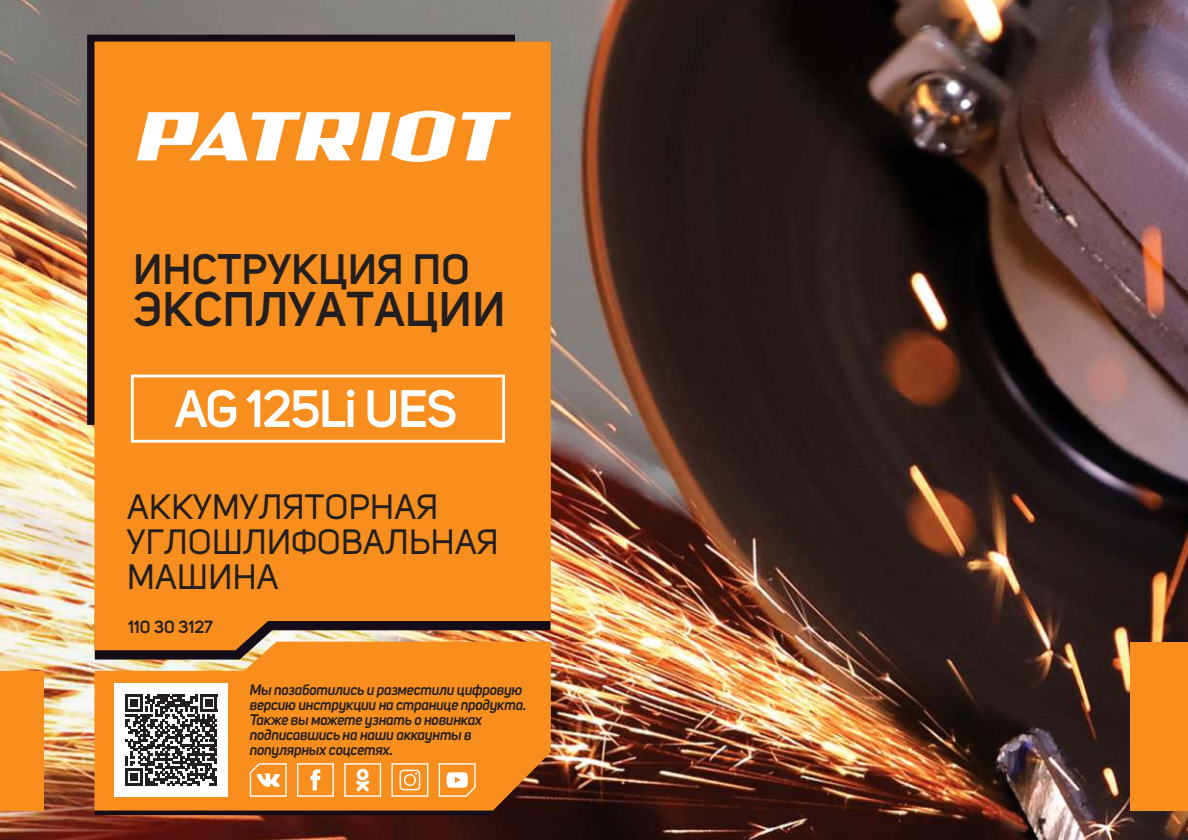
<style>
.page{position:relative;width:1188px;height:840px;background:#fff}
.page>*{position:absolute;margin:0;border:0;box-sizing:border-box;transform-origin:0 0}
.t1{font:600 52px "Uni Sans";letter-spacing:-.025em;color:#fff}
.t2{font:600 48px "Uni Sans";letter-spacing:.01em;color:#231f20}
.t3{font:600 42px "Uni Sans";letter-spacing:.01em;color:#231f20}
.t4{font:34.8px/34.8px "Uni Sans";letter-spacing:.01em;color:#231f20}
.t5{font:600 17.4px "Uni Sans";color:#231f20}
.t6{font:italic 600 15px/15px "Uni Sans";letter-spacing:-.025em;color:#231f20}
</style>
<div class="page">
<img style="left:0;top:0;width:1188px;height:840px">
<svg style="left:87px;top:35px;width:428px;height:390px;background:#1c111a"></svg>
<div style="left:94px;top:42px;width:457px;height:599px;background:#f78e1e"></div>
<svg style="left:95px;top:810px;width:401px;height:5px;background:#2d1a19"></svg>
<svg style="left:94px;top:641px;width:457px;height:169px;background:#eb8a24"></svg>
<svg style="left:131px;top:375px;width:374px;height:68px;background:#f79832"></svg>
<svg style="left:462px;top:112px;width:49px;height:48px"></svg>
<svg style="left:137px;top:111px;width:319px;height:51px"></svg>
<div style="left:115px;top:683px;width:113px;height:114px;background:#fff"></div>
<svg style="left:125px;top:694px;width:92px;height:92px"></svg>
<div style="left:1131px;top:641px;width:57px;height:169px;background:#f78e1e"></div>
<div style="left:0;top:671px;width:44px;height:139px;background:#f78e1e"></div>
<svg style="left:297px;top:763px;width:37px;height:34px"></svg>
<svg style="left:250px;top:763px;width:37px;height:34px"></svg>
<svg style="left:344px;top:763px;width:37px;height:34px"></svg>
<svg style="left:391px;top:763px;width:37px;height:34px"></svg>
<svg style="left:439px;top:763px;width:37px;height:34px"></svg>
<h3 class="t3" style="left:134px;top:244px;width:338px">ИНСТРУКЦИЯ ПО</h3>
<h2 class="t2" style="left:134px;top:281px;width:373px">ЭКСПЛУАТАЦИИ</h2>
<h1 class="t1" style="left:175px;top:379px;width:284px">AG 125Li UES</h1>
<h3 class="t4" style="left:127px;top:490px;width:373px">АККУМУЛЯТОРНАЯ<br>УГЛОШЛИФОВАЛЬНАЯ<br>МАШИНА</h3>
<p class="t5" style="left:128px;top:617px;width:87px">110 30 3127</p>
<p class="t6" style="left:250px;top:682px;width:278px">Мы позаботились и разместили цифровую версию инструкции на странице продукта.<br>Также вы можете узнать о новинках подписавшись на наши аккаунты в популярных соцсетях.</p>
</div>
